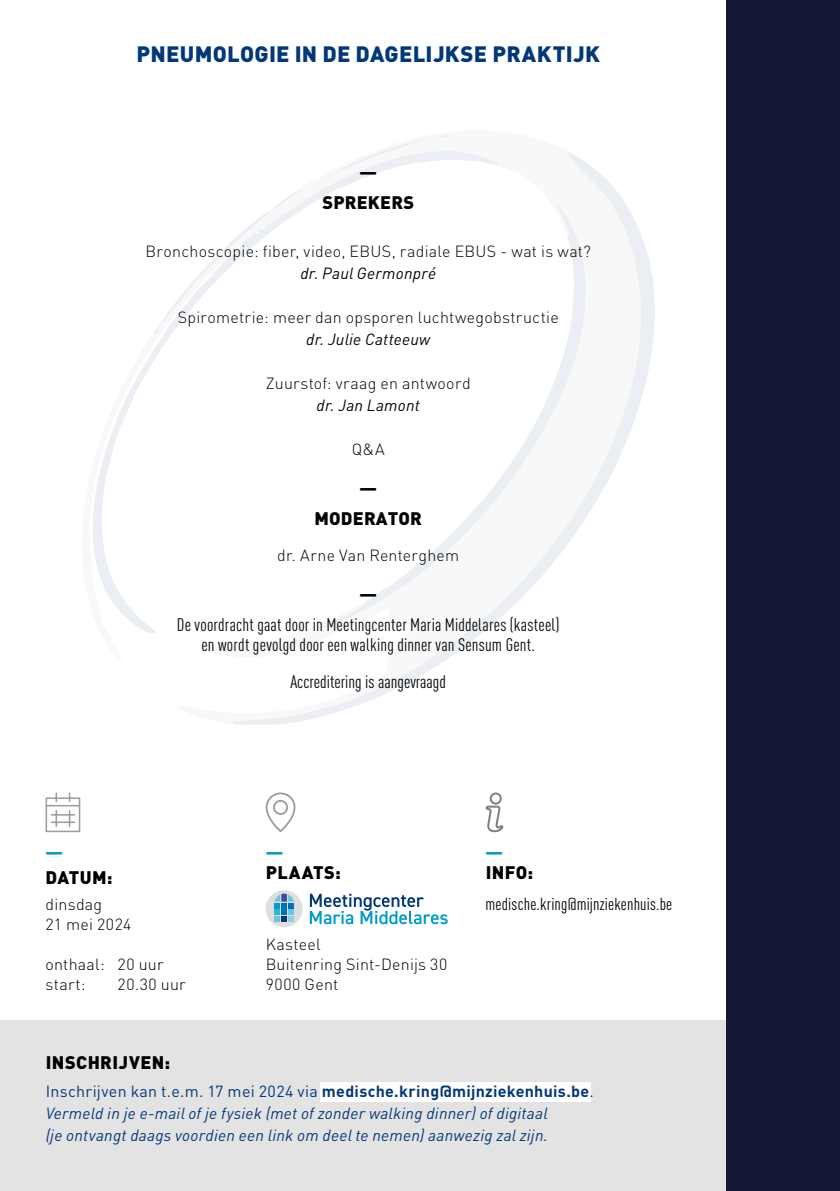
<style>
.page{position:relative;width:840px;height:1191px;background:#fff}
.page>*{position:absolute;margin:0;border:0;box-sizing:border-box;transform-origin:0 0}
.t1{font:900 22px "DINOT";letter-spacing:.01em;color:#033878}
.t2{font:condensed 18px/20px "DINOT";letter-spacing:.01em;color:#030405;text-align:center}
.t3{font:900 18px "DINOT";letter-spacing:.025em;color:#000}
.t4{font:900 18px "DINOT";letter-spacing:.01em;color:#030405}
.t5{font:condensed 17.2px "DINOT";letter-spacing:.01em;color:#000}
.t6{font:italic 16px/22px "DINOT";letter-spacing:.015em;color:#033878}
.t7{font:300 16px "DINOT";letter-spacing:.015em;color:#030405}
.t8{font:300 16px/20px "DINOT";letter-spacing:.015em;color:#000}
.t9{font:italic 16px "DINOT";letter-spacing:.015em;color:#030405}
.t10{font:900 16px "DINOT";color:#030405}
.t11{font:900 16px "DINOT";color:#009dcc}
.s1{font-style:normal}
.s2{font-weight:700;font-style:normal}
</style>
<div class="page">
<svg style="left:233px;top:152px;width:422px;height:573px"></svg>
<svg style="left:322px;top:205px;width:264px;height:423px"></svg>
<svg style="left:233px;top:151px;width:266px;height:459px"></svg>
<svg style="left:235px;top:722px;width:5px;height:3px"></svg>
<svg style="left:440px;top:135px;width:8px;height:2px"></svg>
<svg style="left:326px;top:138px;width:105px;height:40px"></svg>
<svg style="left:313px;top:628px;width:7px;height:4px"></svg>
<svg style="left:573px;top:250px;width:3px;height:17px"></svg>
<svg style="left:376px;top:587px;width:15px;height:8px"></svg>
<svg style="left:93px;top:189px;width:207px;height:444px"></svg>
<div style="left:0;top:1020px;width:839px;height:171px;background:#e3e3e3"></div>
<div style="left:320px;top:1082px;width:271px;height:19px;background:#fff"></div>
<div style="left:726px;top:0;width:113px;height:1191px;background:#121736"></div>
<svg style="left:265px;top:792px;width:31px;height:40px"></svg>
<svg style="left:45px;top:792px;width:36px;height:41px"></svg>
<svg style="left:485px;top:792px;width:19px;height:41px"></svg>
<div style="left:265px;top:890px;width:37px;height:37px;background:#dedede;border-radius:50%"></div>
<svg style="left:274px;top:893px;width:19px;height:28px"></svg>
<svg style="left:309px;top:893px;width:138px;height:31px"></svg>
<h1 class="t1" style="left:136px;top:40px;width:464px">PNEUMOLOGIE IN DE DAGELIJKSE PRAKTIJK</h1>
<p class="t10" style="left:359px;top:163px;width:19px">—</p>
<p class="t4" style="left:322px;top:191px;width:93px">SPREKERS</p>
<p class="t7" style="left:145px;top:241px;width:446px">Bronchoscopie: fiber, video, EBUS, radiale EBUS - wat is wat?</p>
<p class="t9" style="left:300px;top:263px;width:137px">dr. Paul Germonpré</p>
<p class="t7" style="left:178px;top:307px;width:382px">Spirometrie: meer dan opsporen luchtwegobstructie</p>
<p class="t9" style="left:306px;top:329px;width:125px">dr. Julie Catteeuw</p>
<p class="t7" style="left:266px;top:373px;width:206px">Zuurstof: vraag en antwoord</p>
<p class="t9" style="left:316px;top:395px;width:105px">dr. Jan Lamont</p>
<p class="t7" style="left:351px;top:439px;width:35px">Q&amp;A</p>
<p class="t10" style="left:359px;top:478px;width:19px">—</p>
<p class="t4" style="left:314px;top:506px;width:109px">MODERATOR</p>
<p class="t7" style="left:277px;top:545px;width:183px">dr. Arne Van Renterghem</p>
<p class="t10" style="left:359px;top:584px;width:19px">—</p>
<p class="t2" style="left:177px;top:614px;width:384px">De voordracht gaat door in Meetingcenter Maria Middelares (kasteel) en wordt gevolgd door een walking dinner van Sensum Gent.</p>
<p class="t2" style="left:290px;top:671px;width:157px">Accreditering is aangevraagd</p>
<p class="t11" style="left:46px;top:842px;width:19px">—</p>
<p class="t3" style="left:46px;top:865px;width:68px">DATUM:</p>
<p class="t8" style="left:46px;top:894px;width:87px">dinsdag<br>21 mei 2024</p>
<p class="t8" style="left:46px;top:954px;width:119px">onthaal: 20 uur start:</p>
<p class="t8" style="left:118px;top:974px;width:70px">20.30 uur</p>
<p class="t11" style="left:265px;top:842px;width:19px">—</p>
<p class="t3" style="left:265px;top:860px;width:77px">PLAATS:</p>
<p class="t8" style="left:265px;top:934px;width:183px">Kasteel<br>Buitenring Sint-Denijs 30<br>9000 Gent</p>
<p class="t11" style="left:485px;top:842px;width:19px">—</p>
<p class="t3" style="left:485px;top:860px;width:49px">INFO:</p>
<p class="t5" style="left:485px;top:894px;width:188px">medische.kring@mijnziekenhuis.be</p>
<p class="t3" style="left:46px;top:1050px;width:126px">INSCHRIJVEN:</p>
<p class="t6" style="left:46px;top:1080px;width:549px"><span class="s1">Inschrijven kan t.e.m. 17 mei 2024 via</span> <span class="s2">medische.kring@mijnziekenhuis.be</span><span class="s1">.<br></span>Vermeld in je e-mail of je fysiek (met of zonder walking dinner) of digitaal<br>(je ontvangt daags voordien een link om deel te nemen) aanwezig zal zijn.</p>
</div>
